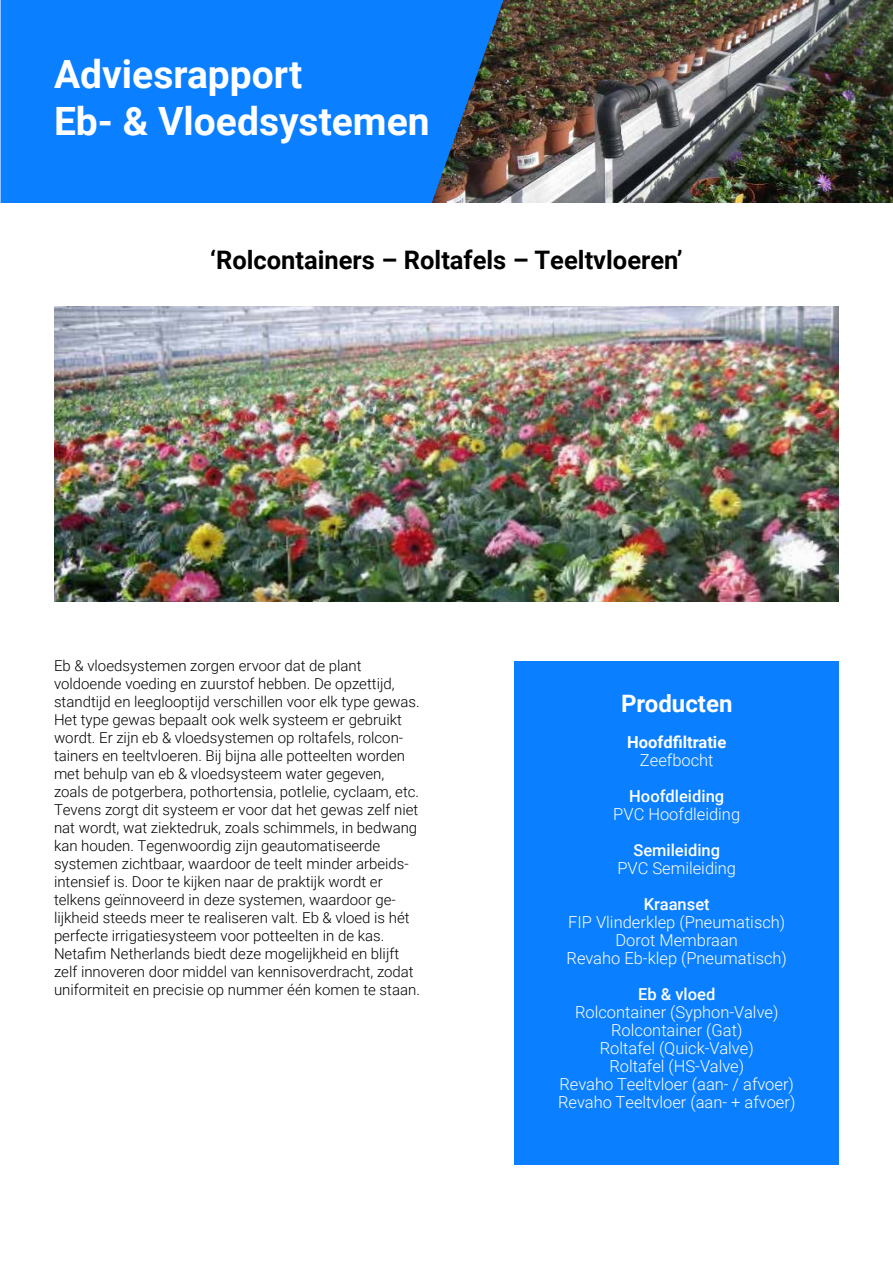
<style>
.page{position:relative;width:893px;height:1263px;background:#fff}
.page>*{position:absolute;margin:0;border:0;box-sizing:border-box;transform-origin:0 0}
.t1{font:700 39px/46.5px "Roboto";color:#fff}
.t2{font:700 25.5px "Roboto";color:#000}
.t3{font:700 24px "Roboto";color:#fff}
.t4{font:300 16.5px/18px "Roboto";color:#fff;text-align:center}
.t5{font:500 16.5px "Roboto";color:#fff}
.t6{font:700 16.5px "Roboto";color:#fff}
.t7{font:300 15px/18px "Roboto";color:#000}
</style>
<div class="page">
<img style="left:503px;top:0;width:390px;height:203px">
<svg style="left:1px;top:0;width:502px;height:203px;fill:#0a7fff"></svg>
<img style="left:54px;top:306px;width:785px;height:296px">
<div style="left:514px;top:661px;width:325px;height:504px;background:#0a7fff"></div>
<h1 class="t1" style="left:54px;top:50px;width:377px">Adviesrapport<br>Eb- &amp; Vloedsystemen</h1>
<h2 class="t2" style="left:210px;top:242px;width:474px">‘Rolcontainers – Roltafels – Teeltvloeren’</h2>
<p class="t7" style="left:54px;top:656px;width:367px">Eb &amp; vloedsystemen zorgen ervoor dat de plant voldoende voeding en zuurstof hebben. De opzettijd, standtijd en leeglooptijd verschillen voor elk type gewas.<br>Het type gewas bepaalt ook welk systeem er gebruikt wordt. Er zijn eb &amp; vloedsystemen op roltafels, rolcon&shy;tainers en teeltvloeren. Bij bijna alle potteelten worden met behulp van eb &amp; vloedsysteem water gegeven, zoals de potgerbera, pothortensia, potlelie, cyclaam, etc.<br>Tevens zorgt dit systeem er voor dat het gewas zelf niet nat wordt, wat ziektedruk, zoals schimmels, in bedwang kan houden. Tegenwoordig zijn geautomatiseerde systemen zichtbaar, waardoor de teelt minder arbeids&shy;intensief is. Door te kijken naar de praktijk wordt er telkens geïnnoveerd in deze systemen, waardoor ge&shy;lijkheid steeds meer te realiseren valt. Eb &amp; vloed is hét perfecte irrigatiesysteem voor potteelten in de kas.<br>Netafim Netherlands biedt deze mogelijkheid en blijft zelf innoveren door middel van kennisoverdracht, zodat uniformiteit en precisie op nummer één komen te staan.</p>
<h3 class="t3" style="left:621px;top:686px;width:113px">Producten</h3>
<p class="t6" style="left:627px;top:730px;width:101px">Hoofdfiltratie</p>
<p class="t4" style="left:640px;top:750px;width:75px">Zeefbocht</p>
<p class="t5" style="left:629px;top:784px;width:96px">Hoofdleiding</p>
<p class="t4" style="left:613px;top:804px;width:128px">PVC Hoofdleiding</p>
<p class="t5" style="left:633px;top:838px;width:88px">Semileiding</p>
<p class="t4" style="left:617px;top:858px;width:120px">PVC Semileiding</p>
<p class="t5" style="left:644px;top:892px;width:67px">Kraanset</p>
<p class="t4" style="left:567px;top:912px;width:222px">FIP Vlinderklep (Pneumatisch)<br>Dorot Membraan<br>Revaho Eb-klep (Pneumatisch)</p>
<p class="t5" style="left:638px;top:982px;width:79px">Eb &amp; vloed</p>
<p class="t4" style="left:558px;top:1002px;width:239px">Rolcontainer (Syphon-Valve)<br>Rolcontainer (Gat)<br>Roltafel (Quick-Valve)<br>Roltafel (HS-Valve)<br>Revaho Teeltvloer (aan- / afvoer)<br>Revaho Teeltvloer (aan- + afvoer)</p>
</div>
